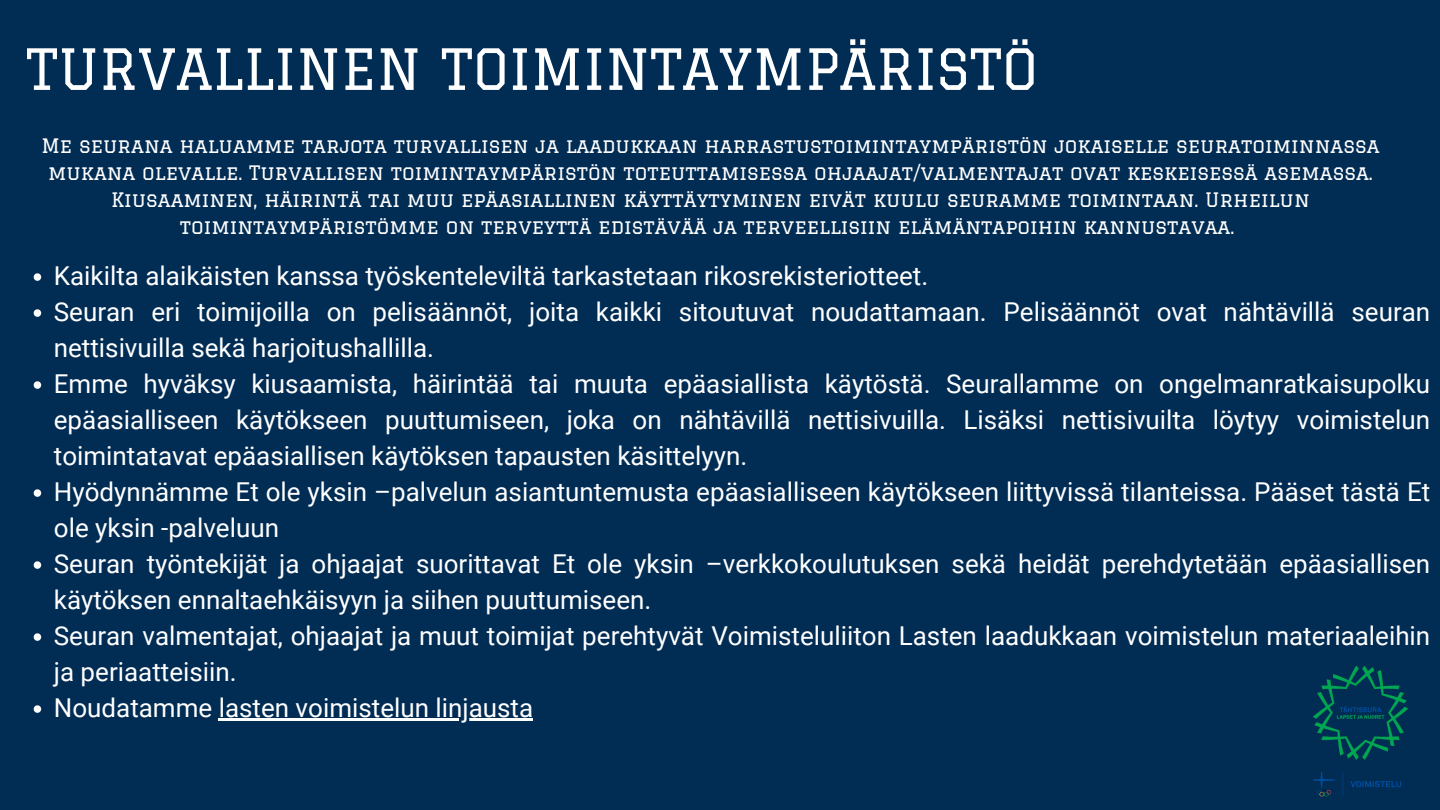
<style>
.page{position:relative;width:1440px;height:810px;background:#012c54}
.page>*{position:absolute;margin:0;border:0;box-sizing:border-box;transform-origin:0 0}
.t1{font:55.5px "Graduate";color:#fff}
.t2{font:26px/36px "Roboto";color:#fff}
.t3{font:19.5px/27px "Graduate";color:#fff;text-align:center}
</style>
<div class="page">
<svg style="left:34px;top:273px;width:7px;height:8px"></svg>
<svg style="left:34px;top:309px;width:7px;height:8px"></svg>
<svg style="left:34px;top:381px;width:7px;height:8px"></svg>
<svg style="left:34px;top:489px;width:7px;height:8px"></svg>
<svg style="left:34px;top:561px;width:7px;height:8px"></svg>
<svg style="left:34px;top:633px;width:7px;height:8px"></svg>
<svg style="left:34px;top:705px;width:7px;height:8px"></svg>
<hr style="left:219px;top:718px;width:314px;height:2px;background:#fff">
<img style="left:1313px;top:665px;width:95px;height:132px">
<p class="t1" style="left:26px;top:37px;width:1014px">TURVALLINEN TOIMINTAYMPÄRISTÖ</p>
<p class="t3" style="left:41px;top:132px;width:1340px">Me seurana haluamme tarjota turvallisen ja laadukkaan harrastustoimintaympäristön jokaiselle seuratoiminnassa mukana olevalle. Turvallisen toimintaympäristön toteuttamisessa ohjaajat/valmentajat ovat keskeisessä asemassa.<br>Kiusaaminen, häirintä tai muu epäasiallinen käyttäytyminen eivät kuulu seuramme toimintaan. Urheilun toimintaympäristömme on terveyttä edistävää ja terveellisiin elämäntapoihin kannustavaa.</p>
<p class="t2" style="left:54px;top:258px;width:876px">Kaikilta alaikäisten kanssa työskenteleviltä tarkastetaan rikosrekisteriotteet.</p>
<p class="t2" style="left:54px;top:294px;width:1378px">Seuran eri toimijoilla on pelisäännöt, joita kaikki sitoutuvat noudattamaan. Pelisäännöt ovat nähtävillä seuran nettisivuilla sekä harjoitushallilla.</p>
<p class="t2" style="left:54px;top:366px;width:1378px;text-align:justify">Emme hyväksy kiusaamista, häirintää tai muuta epäasiallista käytöstä. Seurallamme on ongelmanratkaisupolku epäasialliseen käytökseen puuttumiseen, joka on nähtävillä nettisivuilla. Lisäksi nettisivuilta löytyy voimistelun toimintatavat epäasiallisen käytöksen tapausten käsittelyyn.</p>
<p class="t2" style="left:54px;top:474px;width:1378px">Hyödynnämme Et ole yksin –palvelun asiantuntemusta epäasialliseen käytökseen liittyvissä tilanteissa. Pääset tästä Et ole yksin -palveluun</p>
<p class="t2" style="left:54px;top:546px;width:1378px">Seuran työntekijät ja ohjaajat suorittavat Et ole yksin –verkkokoulutuksen sekä heidät perehdytetään epäasiallisen käytöksen ennaltaehkäisyyn ja siihen puuttumiseen.</p>
<p class="t2" style="left:54px;top:618px;width:1378px">Seuran valmentajat, ohjaajat ja muut toimijat perehtyvät Voimisteluliiton Lasten laadukkaan voimistelun materiaaleihin ja periaatteisiin.</p>
<p class="t2" style="left:54px;top:690px;width:481px">Noudatamme lasten voimistelun linjausta</p>
</div>
